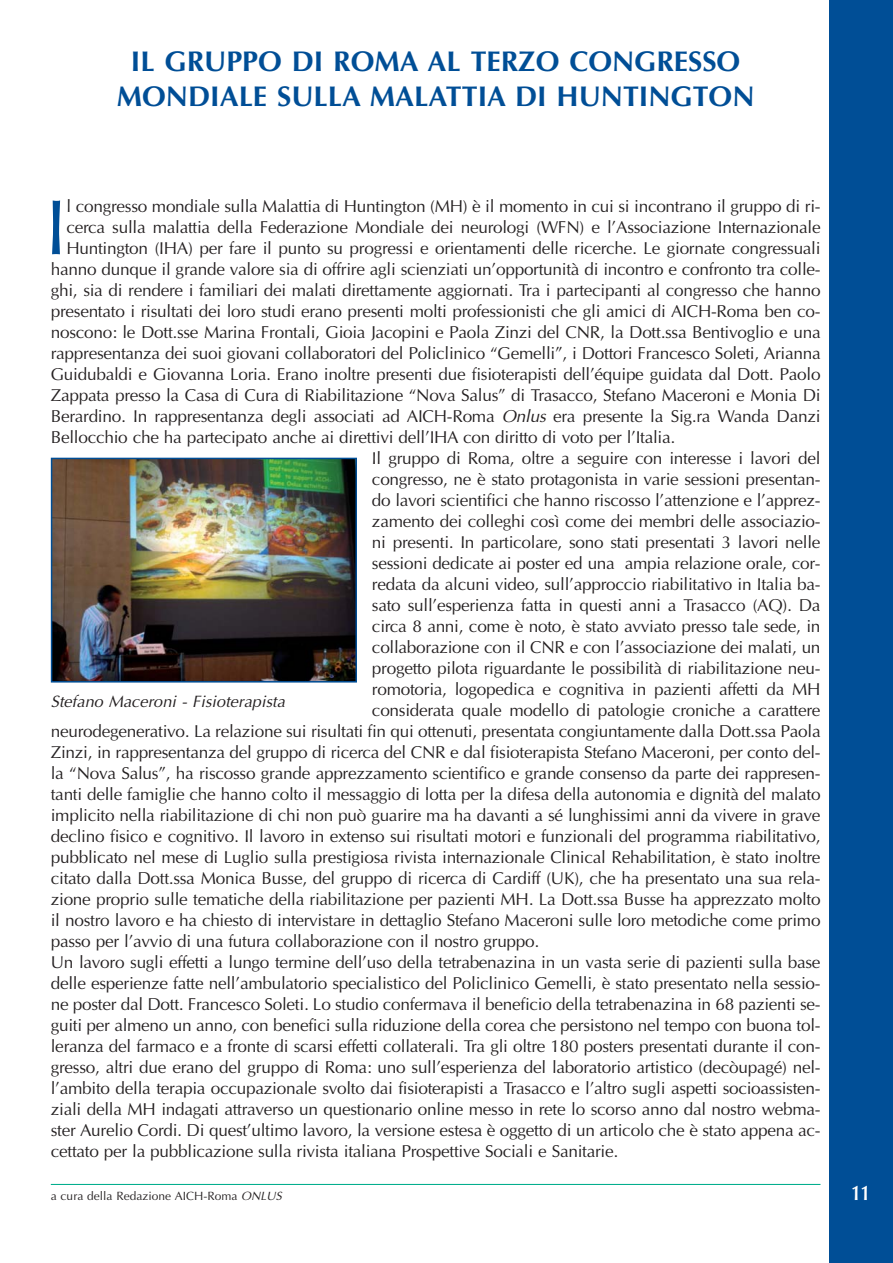
<style>
.page{position:relative;width:893px;height:1263px;background:#fff}
.page>*{position:absolute;margin:0;border:0;box-sizing:border-box;transform-origin:0 0}
.t1{font:78.9px "Optima";color:#004e96}
.t2{font:700 28.5px/34.8px "Optima";color:#004e96;text-align:center}
.t3{font:700 21px "Optima";color:#fff;scale:.8 1}
.t4{font:17.25px "Optima";letter-spacing:-.015em;color:#231f20}
.t5{font:italic 16.5px "Optima";color:#231f20}
.t6{font:12px "Optima";color:#231f20}
.s1{font-style:italic}
</style>
<div class="page">
<div style="left:829px;top:1px;width:64px;height:1262px;background:#004e96"></div>
<hr style="left:51px;top:1184px;width:769px;height:1px;background:#00ad8d">
<img style="left:54px;top:461px;width:300px;height:218px">
<div style="left:51px;top:458px;width:306px;height:224px;border:2px solid #004e96"></div>
<h2 class="t2" style="left:117px;top:47px;width:639px">IL GRUPPO DI ROMA AL TERZO CONGRESSO<br>MONDIALE SULLA MALATTIA DI HUNTINGTON</h2>
<h1 class="t1" style="left:45px;top:195px;width:23px">I</h1>
<p class="t4" style="left:66px;top:199px;width:756px">l congresso mondiale sulla Malattia di Huntington (MH) è il momento in cui si incontrano il gruppo di ri-</p>
<p class="t4" style="left:66px;top:220px;width:756px">cerca sulla malattia della Federazione Mondiale dei neurologi (WFN) e l’Associazione Internazionale</p>
<p class="t4" style="left:66px;top:241px;width:756px">Huntington (IHA) per fare il punto su progressi e orientamenti delle ricerche. Le giornate congressuali</p>
<p class="t4" style="left:51px;top:262px;width:771px">hanno dunque il grande valore sia di offrire agli scienziati un’opportunità di incontro e confronto tra colle-</p>
<p class="t4" style="left:51px;top:283px;width:771px">ghi, sia di rendere i familiari dei malati direttamente aggiornati. Tra i partecipanti al congresso che hanno</p>
<p class="t4" style="left:51px;top:304px;width:771px">presentato i risultati dei loro studi erano presenti molti professionisti che gli amici di AICH-Roma ben co-</p>
<p class="t4" style="left:51px;top:325px;width:771px">noscono: le Dott.sse Marina Frontali, Gioia Jacopini e Paola Zinzi del CNR, la Dott.ssa Bentivoglio e una</p>
<p class="t4" style="left:51px;top:346px;width:771px">rappresentanza dei suoi giovani collaboratori del Policlinico “Gemelli”, i Dottori Francesco Soleti, Arianna</p>
<p class="t4" style="left:51px;top:367px;width:771px">Guidubaldi e Giovanna Loria. Erano inoltre presenti due fisioterapisti dell’équipe guidata dal Dott. Paolo</p>
<p class="t4" style="left:51px;top:388px;width:771px">Zappata presso la Casa di Cura di Riabilitazione “Nova Salus” di Trasacco, Stefano Maceroni e Monia Di</p>
<p class="t4" style="left:51px;top:409px;width:771px">Berardino. In rappresentanza degli associati ad AICH-Roma <span class="s1">Onlus</span> era presente la Sig.ra Wanda Danzi</p>
<p class="t4" style="left:51px;top:430px;width:626px">Bellocchio che ha partecipato anche ai direttivi dell’IHA con diritto di voto per l’Italia.</p>
<p class="t4" style="left:372px;top:451px;width:450px">Il gruppo di Roma, oltre a seguire con interesse i lavori del</p>
<p class="t4" style="left:372px;top:472px;width:450px">congresso, ne è stato protagonista in varie sessioni presentan-</p>
<p class="t4" style="left:372px;top:493px;width:450px">do lavori scientifici che hanno riscosso l’attenzione e l’apprez-</p>
<p class="t4" style="left:372px;top:514px;width:450px">zamento dei colleghi così come dei membri delle associazio-</p>
<p class="t4" style="left:372px;top:535px;width:450px">ni presenti. In particolare, sono stati presentati 3 lavori nelle</p>
<p class="t4" style="left:372px;top:556px;width:450px">sessioni dedicate ai poster ed una ampia relazione orale, cor-</p>
<p class="t4" style="left:372px;top:577px;width:450px">redata da alcuni video, sull’approccio riabilitativo in Italia ba-</p>
<p class="t4" style="left:372px;top:598px;width:450px">sato sull’esperienza fatta in questi anni a Trasacco (AQ). Da</p>
<p class="t4" style="left:372px;top:619px;width:450px">circa 8 anni, come è noto, è stato avviato presso tale sede, in</p>
<p class="t4" style="left:372px;top:640px;width:450px">collaborazione con il CNR e con l’associazione dei malati, un</p>
<p class="t4" style="left:372px;top:661px;width:450px">progetto pilota riguardante le possibilità di riabilitazione neu-</p>
<p class="t4" style="left:372px;top:682px;width:450px">romotoria, logopedica e cognitiva in pazienti affetti da MH</p>
<p class="t4" style="left:372px;top:703px;width:450px">considerata quale modello di patologie croniche a carattere</p>
<p class="t4" style="left:51px;top:724px;width:771px">neurodegenerativo. La relazione sui risultati fin qui ottenuti, presentata congiuntamente dalla Dott.ssa Paola</p>
<p class="t4" style="left:51px;top:745px;width:771px">Zinzi, in rappresentanza del gruppo di ricerca del CNR e dal fisioterapista Stefano Maceroni, per conto del-</p>
<p class="t4" style="left:51px;top:766px;width:771px">la “Nova Salus”, ha riscosso grande apprezzamento scientifico e grande consenso da parte dei rappresen-</p>
<p class="t4" style="left:51px;top:787px;width:771px">tanti delle famiglie che hanno colto il messaggio di lotta per la difesa della autonomia e dignità del malato</p>
<p class="t4" style="left:51px;top:808px;width:771px">implicito nella riabilitazione di chi non può guarire ma ha davanti a sé lunghissimi anni da vivere in grave</p>
<p class="t4" style="left:51px;top:829px;width:771px">declino fisico e cognitivo. Il lavoro in extenso sui risultati motori e funzionali del programma riabilitativo,</p>
<p class="t4" style="left:51px;top:850px;width:771px">pubblicato nel mese di Luglio sulla prestigiosa rivista internazionale Clinical Rehabilitation, è stato inoltre</p>
<p class="t4" style="left:51px;top:871px;width:771px">citato dalla Dott.ssa Monica Busse, del gruppo di ricerca di Cardiff (UK), che ha presentato una sua rela-</p>
<p class="t4" style="left:51px;top:892px;width:771px">zione proprio sulle tematiche della riabilitazione per pazienti MH. La Dott.ssa Busse ha apprezzato molto</p>
<p class="t4" style="left:51px;top:913px;width:771px">il nostro lavoro e ha chiesto di intervistare in dettaglio Stefano Maceroni sulle loro metodiche come primo</p>
<p class="t4" style="left:51px;top:934px;width:490px">passo per l’avvio di una futura collaborazione con il nostro gruppo.</p>
<p class="t4" style="left:51px;top:955px;width:771px">Un lavoro sugli effetti a lungo termine dell’uso della tetrabenazina in un vasta serie di pazienti sulla base</p>
<p class="t4" style="left:51px;top:976px;width:771px">delle esperienze fatte nell’ambulatorio specialistico del Policlinico Gemelli, è stato presentato nella sessio-</p>
<p class="t4" style="left:51px;top:997px;width:771px">ne poster dal Dott. Francesco Soleti. Lo studio confermava il beneficio della tetrabenazina in 68 pazienti se-</p>
<p class="t4" style="left:51px;top:1018px;width:771px">guiti per almeno un anno, con benefici sulla riduzione della corea che persistono nel tempo con buona tol-</p>
<p class="t4" style="left:51px;top:1039px;width:771px">leranza del farmaco e a fronte di scarsi effetti collaterali. Tra gli oltre 180 posters presentati durante il con-</p>
<p class="t4" style="left:51px;top:1060px;width:771px">gresso, altri due erano del gruppo di Roma: uno sull’esperienza del laboratorio artistico (decòupagé) nel-</p>
<p class="t4" style="left:51px;top:1081px;width:771px">l’ambito della terapia occupazionale svolto dai fisioterapisti a Trasacco e l’altro sugli aspetti socioassisten-</p>
<p class="t4" style="left:51px;top:1102px;width:771px">ziali della MH indagati attraverso un questionario online messo in rete lo scorso anno dal nostro webma-</p>
<p class="t4" style="left:51px;top:1123px;width:771px">ster Aurelio Cordi. Di quest’ultimo lavoro, la versione estesa è oggetto di un articolo che è stato appena ac-</p>
<p class="t4" style="left:51px;top:1144px;width:569px">cettato per la pubblicazione sulla rivista italiana Prospettive Sociali e Sanitarie.</p>
<p class="t5" style="left:51px;top:695px;width:236px">Stefano Maceroni - Fisioterapista</p>
<p class="t6" style="left:51px;top:1191px;width:233px">a cura della Redazione AICH-Roma <span class="s1">ONLUS</span></p>
<p class="t3" style="left:851px;top:1184px;width:25px">11</p>
</div>
